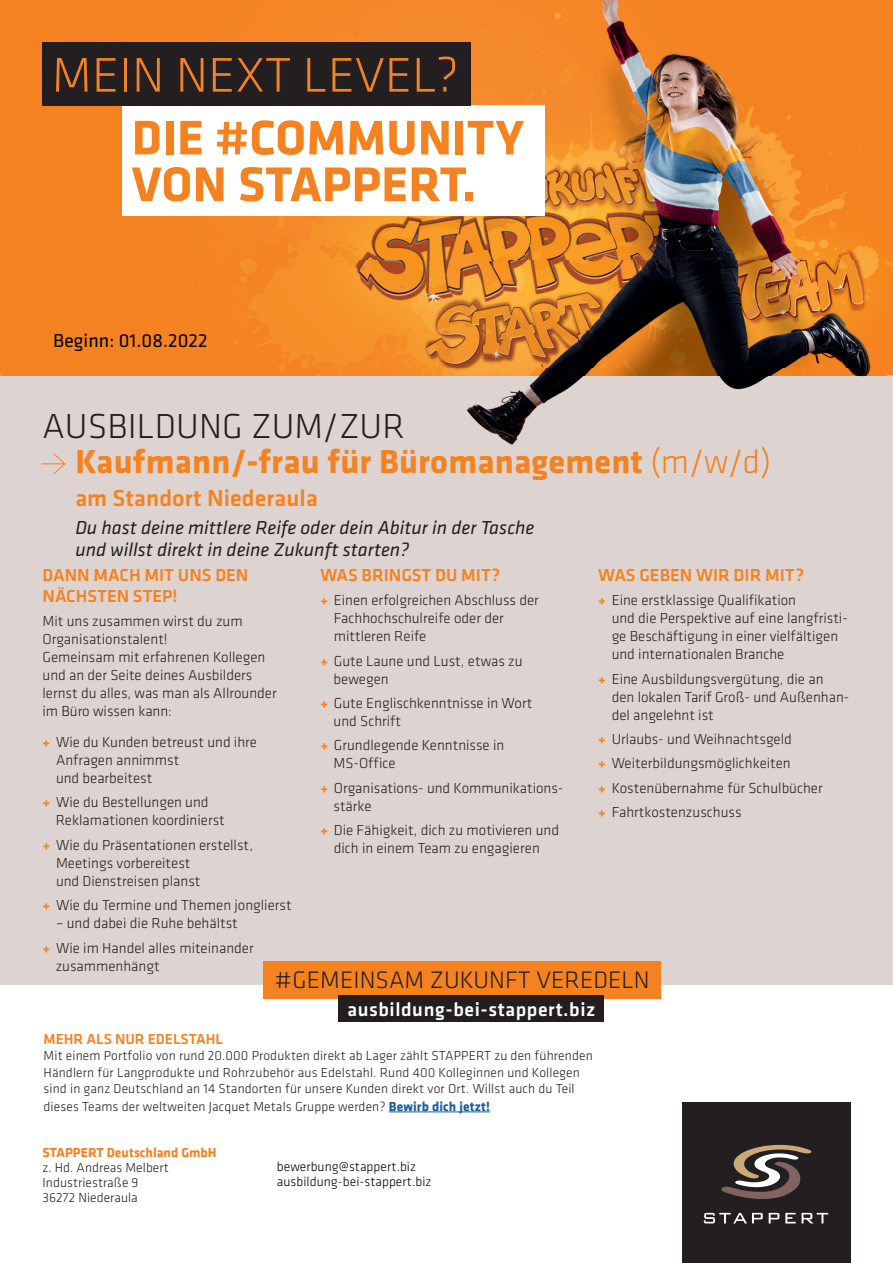
<style>
.page{position:relative;width:893px;height:1263px;background:#fff}
.page>*{position:absolute;margin:0;border:0;box-sizing:border-box;transform-origin:0 0}
.t1{font:700 50.4px/46.7px "Klavika";letter-spacing:.005em;color:#f58220}
.t2{font:300 50.4px "Klavika";letter-spacing:.005em;color:#f58220}
.t3{font:300 36px "Klavika";letter-spacing:.005em;color:#231f20}
.t4{font:700 34.5px "Klavika";letter-spacing:.005em;color:#f58220}
.t5{font:300 24.75px "Klavika";letter-spacing:.005em;color:#231f20}
.t6{font:500 24px "Klavika";letter-spacing:.005em;color:#f58220}
.t7{font:500 19.8px "Klavika";letter-spacing:.03em;color:#fff}
.t8{font:italic 19.5px/22.5px "Klavika";color:#231f20}
.t9{font:19.5px "Klavika";letter-spacing:.005em;color:#000}
.t10{font:500 18px/21px "Klavika";color:#f58220}
.t11{font:300 15px/18px "Klavika";color:#231f20}
.t12{font:500 15px "Klavika";color:#f58220}
.t13{font:300 13.5px/16.4px "Klavika";letter-spacing:.01em;color:#231f20}
.t14{font:300 13.5px/15px "Klavika";letter-spacing:.005em;color:#000}
.t15{font:700 13.5px "Klavika";letter-spacing:.005em;color:#f58220}
.s1{font-weight:300}
.s2{font-weight:700;color:#f58220}
.s3{font-weight:700;color:#175d9e}
</style>
<div class="page">
<div style="left:0;top:369px;width:893px;height:616px;background:#ddd4d1"></div>
<img style="left:0;top:0;width:893px;height:263px">
<img style="left:0;top:263px;width:1px;height:106px">
<img style="left:887px;top:263px;width:6px;height:106px">
<img style="left:1px;top:260px;width:886px;height:185px">
<svg style="left:41px;top:453px;width:25px;height:22px"></svg>
<div style="left:264px;top:961px;width:397px;height:37px;background:#f58220"></div>
<div style="left:338px;top:995px;width:266px;height:27px;background:#231f20"></div>
<div style="left:682px;top:1103px;width:168px;height:160px;background:#231f20"></div>
<svg style="left:704px;top:1213px;width:59px;height:10px"></svg>
<svg style="left:802px;top:1213px;width:26px;height:10px"></svg>
<svg style="left:785px;top:1213px;width:11px;height:10px"></svg>
<svg style="left:769px;top:1213px;width:10px;height:10px"></svg>
<svg style="left:721px;top:1145px;width:90px;height:54px"></svg>
<div style="left:123px;top:106px;width:422px;height:110px;background:#fff"></div>
<div style="left:43px;top:43px;width:428px;height:63px;background:#231f20"></div>
<hr style="left:389px;top:1111px;width:101px;height:1px;background:#175d9e">
<h1 class="t2" style="left:52px;top:45px;width:408px">MEIN NEXT LEVEL?</h1>
<h1 class="t1" style="left:132px;top:112px;width:394px">DIE #COMMUNITY<br>VON STAPPERT.</h1>
<h3 class="t9" style="left:53px;top:328px;width:156px">Beginn: 01.08.2022</h3>
<h2 class="t3" style="left:43px;top:405px;width:364px">AUSBILDUNG ZUM/ZUR</h2>
<h3 class="t4" style="left:75px;top:436px;width:697px">Kaufmann/-frau für Büromanagement <span class="s1">(m/w/d)</span></h3>
<h3 class="t6" style="left:75px;top:481px;width:244px">am Standort Niederaula</h3>
<h3 class="t8" style="left:75px;top:515px;width:461px">Du hast deine mittlere Reife oder dein Abitur in der Tasche und willst direkt in deine Zukunft starten?</h3>
<p class="t10" style="left:43px;top:564px;width:207px">DANN MACH MIT UNS DEN<br>NÄCHSTEN STEP!</p>
<p class="t11" style="left:43px;top:612px;width:236px">Mit uns zusammen wirst du zum<br>Organisationstalent!<br>Gemeinsam mit erfahrenen Kollegen und an der Seite deines Ausbilders lernst du alles, was man als Allrounder im Büro wissen kann:</p>
<p class="t11" style="left:56px;top:733px;width:203px;text-indent:-14px"><span class="s2">+</span> Wie du Kunden betreust und ihre<br>Anfragen annimmst<br>und bearbeitest</p>
<p class="t11" style="left:56px;top:793px;width:171px;text-indent:-13px"><span class="s2">+</span> Wie du Bestellungen und<br>Reklamationen koordinierst</p>
<p class="t11" style="left:56px;top:836px;width:198px;text-indent:-14px"><span class="s2">+</span> Wie du Präsentationen erstellst,<br>Meetings vorbereitest<br>und Dienstreisen planst</p>
<p class="t11" style="left:43px;top:896px;width:251px"><span class="s2">+</span> Wie du Termine und Themen jonglierst</p>
<p class="t11" style="left:43px;top:911px;width:213px;line-height:24.3px;text-align:center">– und dabei die Ruhe behältst<br><span class="s2">+</span> Wie im Handel alles miteinander</p>
<p class="t11" style="left:56px;top:956px;width:105px">zusammenhängt</p>
<p class="t10" style="left:320px;top:564px;width:182px">WAS BRINGST DU MIT?</p>
<p class="t11" style="left:334px;top:591px;width:207px;text-indent:-14px"><span class="s2">+</span> Einen erfolgreichen Abschluss der<br>Fachhochschulreife oder der mittleren Reife</p>
<p class="t11" style="left:334px;top:651px;width:191px;text-indent:-13px"><span class="s2">+</span> Gute Laune und Lust, etwas zu bewegen</p>
<p class="t11" style="left:334px;top:694px;width:200px;text-indent:-13px"><span class="s2">+</span> Gute Englischkenntnisse in Wort und Schrift</p>
<p class="t11" style="left:334px;top:736px;width:172px;text-indent:-13px"><span class="s2">+</span> Grundlegende Kenntnisse in<br>MS-Office</p>
<p class="t11" style="left:334px;top:779px;width:231px;text-indent:-13px"><span class="s2">+</span> Organisations- und Kommunikations&shy;stärke</p>
<p class="t11" style="left:320px;top:821px;width:240px;text-align:center"><span class="s2">+</span> Die Fähigkeit, dich zu motivieren und dich in einem Team zu engagieren</p>
<p class="t10" style="left:598px;top:564px;width:208px">WAS GEBEN WIR DIR MIT?</p>
<p class="t11" style="left:612px;top:591px;width:238px;text-indent:-14px"><span class="s2">+</span> Eine erstklassige Qualifikation<br>und die Perspektive auf eine langfristi&shy;ge Beschäftigung in einer vielfältigen und internationalen Branche</p>
<p class="t11" style="left:612px;top:669px;width:239px;text-indent:-14px"><span class="s2">+</span> Eine Ausbildungsvergütung, die an den lokalen Tarif Groß- und Außenhan&shy;del angelehnt ist</p>
<p class="t11" style="left:598px;top:727px;width:226px;line-height:24.3px"><span class="s2">+</span> Urlaubs- und Weihnachtsgeld<br><span class="s2">+</span> Weiterbildungsmöglichkeiten<br><span class="s2">+</span> Kostenübernahme für Schulbücher <span class="s2">+</span> Fahrtkostenzuschuss</p>
<h3 class="t5" style="left:275px;top:965px;width:377px">#GEMEINSAM ZUKUNFT VEREDELN</h3>
<h3 class="t7" style="left:347px;top:996px;width:249px">ausbildung-bei-stappert.biz</h3>
<p class="t12" style="left:44px;top:1028px;width:181px">MEHR ALS NUR EDELSTAHL</p>
<p class="t13" style="left:44px;top:1047px;width:551px">Mit einem Portfolio von rund 20.000 Produkten direkt ab Lager zählt STAPPERT zu den führenden<br>Händlern für Langprodukte und Rohrzubehör aus Edelstahl. Rund 400 Kolleginnen und Kollegen sind in ganz Deutschland an 14 Standorten für unsere Kunden direkt vor Ort. Willst auch du Teil</p>
<p class="t13" style="left:44px;top:1098px;width:448px">dieses Teams der weltweiten Jacquet Metals Gruppe werden? <span class="s3">Bewirb dich jetzt!</span></p>
<p class="t15" style="left:43px;top:1143px;width:176px">STAPPERT Deutschland GmbH</p>
<p class="t13" style="left:43px;top:1160px;width:128px;line-height:15px">z. Hd. Andreas Melbert<br>Industriestraße 9<br>36272 Niederaula</p>
<p class="t14" style="left:277px;top:1159px;width:156px">bewerbung@stappert.biz ausbildung-bei-stappert.biz</p>
</div>
